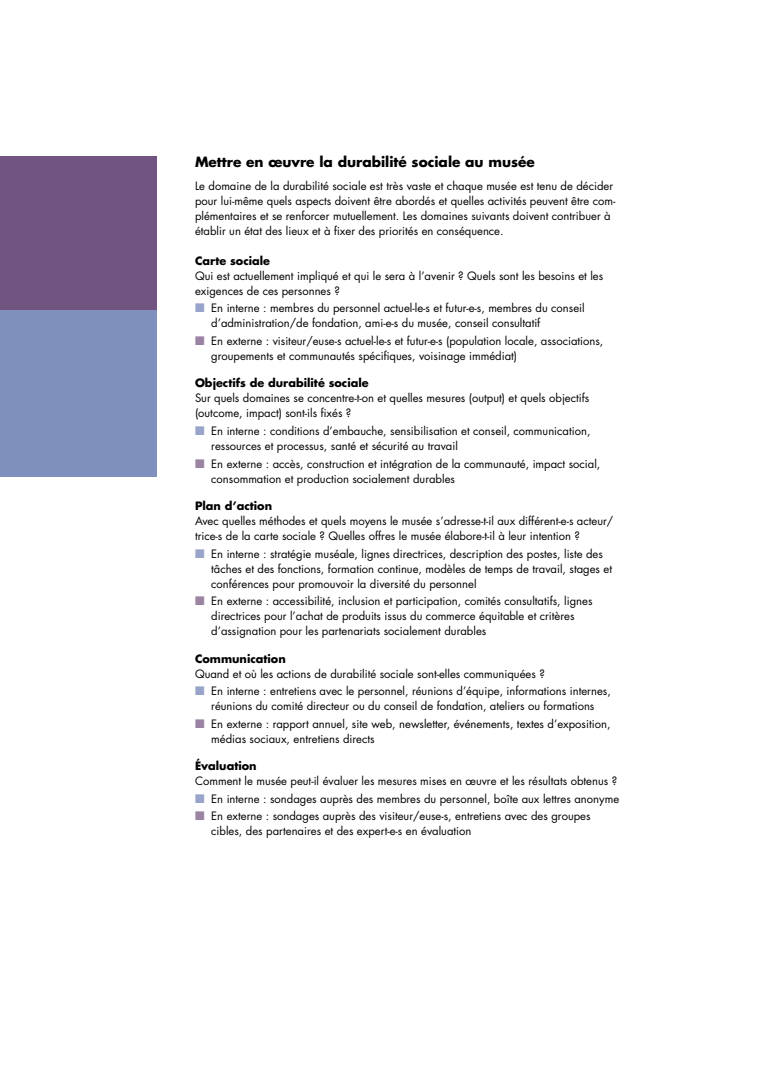
<style>
.page{position:relative;width:780px;height:1092px;background:#fff}
.page>*{position:absolute;margin:0;border:0;box-sizing:border-box;transform-origin:0 0}
.t1{font:700 13.75px "Futura Std";color:#000}
.t2{font:11.25px/15px "Futura Std";color:#000}
.t3{font:700 11.25px "Futura Std";color:#000}
.s1{color:#98a4ca}
.s2{color:#9b83a3}
</style>
<div class="page">
<div style="left:0;top:156px;width:156px;height:154px;background:#725480"></div>
<div style="left:0;top:310px;width:156px;height:167px;background:#8090bd"></div>
<p class="t1" style="left:195px;top:153px;width:341px">Mettre en œuvre la durabilité sociale au musée</p>
<p class="t2" style="left:195px;top:178px;width:422px">Le domaine de la durabilité sociale est très vaste et chaque musée est tenu de décider pour lui-même quels aspects doivent être abordés et quelles activités peuvent être com&shy;plémentaires et se renforcer mutuellement. Les domaines suivants doivent contribuer à établir un état des lieux et à fixer des priorités en conséquence.</p>
<p class="t3" style="left:195px;top:253px;width:77px">Carte sociale</p>
<p class="t2" style="left:195px;top:268px;width:410px">Qui est actuellement impliqué et qui le sera à l’avenir ? Quels sont les besoins et les exigences de ces personnes ?</p>
<p class="t2" style="left:211px;top:301px;width:375px;text-indent:-16px"><span class="s1">■</span> En interne : membres du personnel actuel-le-s et futur-e-s, membres du conseil d’administration/de fondation, ami-e-s du musée, conseil consultatif</p>
<p class="t2" style="left:211px;top:333px;width:393px;text-indent:-16px"><span class="s2">■</span> En externe : visiteur/euse-s actuel-le-s et futur-e-s (population locale, associations, groupements et communautés spécifiques, voisinage immédiat)</p>
<p class="t3" style="left:195px;top:376px;width:175px">Objectifs de durabilité sociale</p>
<p class="t2" style="left:195px;top:391px;width:396px">Sur quels domaines se concentre-t-on et quelles mesures (output) et quels objectifs (outcome, impact) sont-ils fixés ?</p>
<p class="t2" style="left:211px;top:423px;width:381px;text-indent:-16px"><span class="s1">■</span> En interne : conditions d’embauche, sensibilisation et conseil, communication, ressources et processus, santé et sécurité au travail</p>
<p class="t2" style="left:211px;top:456px;width:390px;text-indent:-16px"><span class="s2">■</span> En externe : accès, construction et intégration de la communauté, impact social, consommation et production socialement durables</p>
<p class="t3" style="left:195px;top:498px;width:79px">Plan d’action</p>
<p class="t2" style="left:195px;top:513px;width:420px">Avec quelles méthodes et quels moyens le musée s’adresse-t-il aux différent-e-s acteur/ trice-s de la carte sociale ? Quelles offres le musée élabore-t-il à leur intention ?</p>
<p class="t2" style="left:211px;top:546px;width:402px;text-indent:-16px"><span class="s1">■</span> En interne : stratégie muséale, lignes directrices, description des postes, liste des tâches et des fonctions, formation continue, modèles de temps de travail, stages et conférences pour promouvoir la diversité du personnel</p>
<p class="t2" style="left:211px;top:593px;width:383px;text-indent:-16px"><span class="s2">■</span> En externe : accessibilité, inclusion et participation, comités consultatifs, lignes directrices pour l’achat de produits issus du commerce équitable et critères d’assignation pour les partenariats socialement durables</p>
<p class="t3" style="left:195px;top:651px;width:92px">Communication</p>
<p class="t2" style="left:195px;top:666px;width:351px">Quand et où les actions de durabilité sociale sont-elles communiquées ?</p>
<p class="t2" style="left:195px;top:683px;width:417px;text-align:center"><span class="s1">■</span> En interne : entretiens avec le personnel, réunions d’équipe, informations internes, réunions du comité directeur ou du conseil de fondation, ateliers ou formations</p>
<p class="t2" style="left:211px;top:716px;width:400px;text-indent:-16px"><span class="s2">■</span> En externe : rapport annuel, site web, newsletter, événements, textes d’exposition, médias sociaux, entretiens directs</p>
<p class="t3" style="left:195px;top:758px;width:63px">Évaluation</p>
<p class="t2" style="left:195px;top:773px;width:423px">Comment le musée peut-il évaluer les mesures mises en œuvre et les résultats obtenus ?</p>
<p class="t2" style="left:195px;top:791px;width:425px"><span class="s1">■</span> En interne : sondages auprès des membres du personnel, boîte aux lettres anonyme</p>
<p class="t2" style="left:211px;top:808px;width:381px;text-indent:-16px"><span class="s2">■</span> En externe : sondages auprès des visiteur/euse-s, entretiens avec des groupes cibles, des partenaires et des expert-e-s en évaluation</p>
</div>
